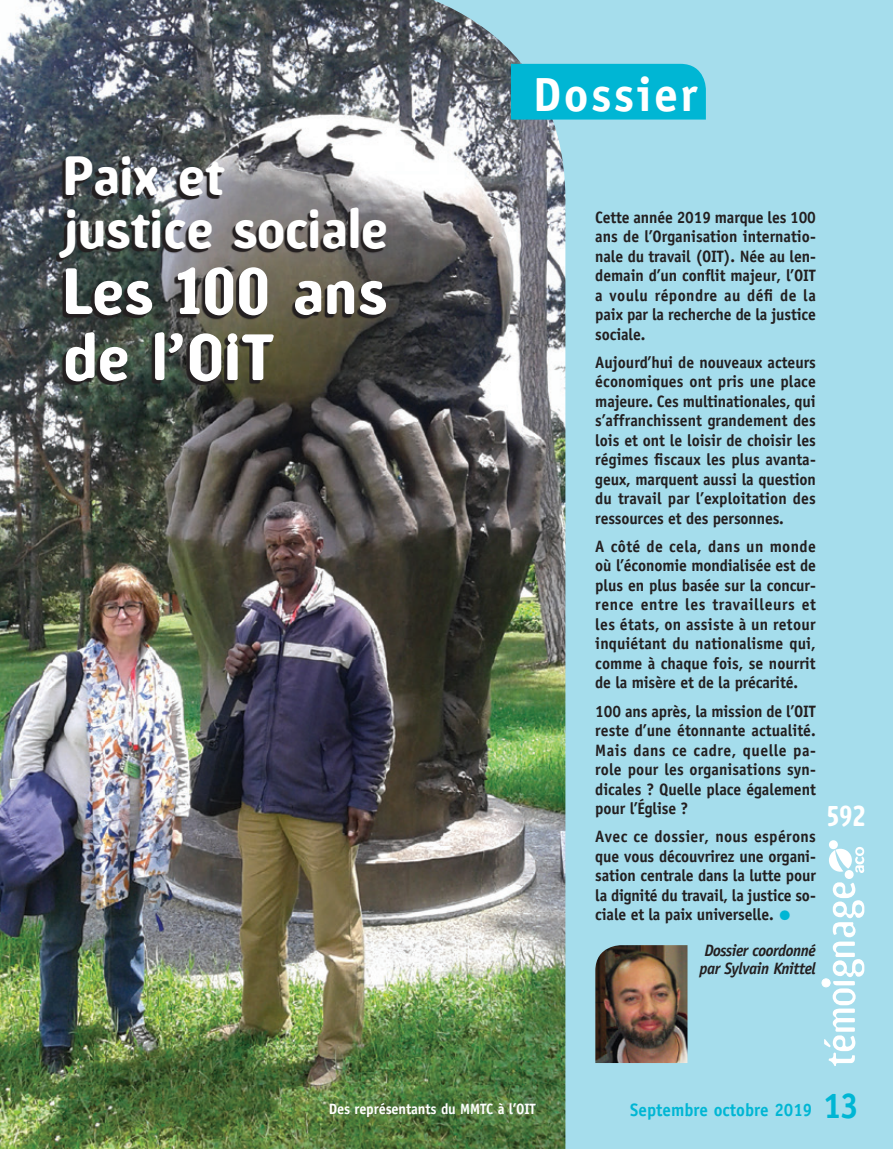
<style>
.page{position:relative;width:893px;height:1149px;background:#fff}
.page>*{position:absolute;margin:0;border:0;box-sizing:border-box;transform-origin:0 0}
.Titre{font:700 61.5px "Amoebia";letter-spacing:.02em;color:#fff;scale:.95 1}
.Titre-2{font:700 52.05px "Amoebia";letter-spacing:.02em;color:#fff;scale:.95 1}
.t1{font:700 48px "Officina Sans";letter-spacing:.05em;color:#fff}
.t2{font:700 36px "Officina Sans";color:#00b6d4;scale:.95 1}
.t3{font:700 27px "Amoebia";color:#fff;scale:.85 1}
.t4{font:700 18px "Officina Sans";color:#00b6d4;scale:.95 1}
.Texte_courant{font:700 16.5px/19.5px "Officina Sans";letter-spacing:-.01em;color:#231f20;text-align:justify;scale:.95 1}
.Signature{font:italic 700 16.5px/18px "Officina Sans";letter-spacing:-.03em;color:#231f20;text-align:center;scale:.95 1}
.Légende{font:700 15px "Officina Sans";letter-spacing:-.01em;color:#fff;scale:.95 1}
.s1{font-weight:400;font-size:27px;color:#00b6d4}
</style>
<div class="page">
<img style="left:0;top:0;width:349px;height:1148px">
<img style="left:349px;top:0;width:544px;height:1148px">
<svg style="left:824px;top:882px;width:40px;height:183px"></svg>
<div style="left:845px;top:869px;width:9px;height:9px;border:2px solid #fff;border-radius:50%"></div>
<div style="left:829px;top:840px;width:9px;height:8px;border:2px solid #fff;border-radius:50%"></div>
<div style="left:846px;top:870px;width:7px;height:7px;background:#fff;border-radius:50%"></div>
<div style="left:830px;top:841px;width:7px;height:7px;background:#fff;border-radius:50%"></div>
<svg style="left:829px;top:846px;width:35px;height:26px"></svg>
<div style="left:822px;top:978px;width:8px;height:8px;background:#fff;border-radius:50%"></div>
<div style="left:821px;top:978px;width:9px;height:9px;border:1px solid #fff;border-radius:50%"></div>
<img style="left:595px;top:944px;width:92px;height:118px">
<svg style="left:56px;top:160px;width:327px;height:224px;background:#535450"></svg>
<div style="left:511px;top:64px;width:195px;height:55px;background:#00b6d4"></div>
<p class="Titre-2" style="left:64px;top:149px;width:171px">Paix et</p>
<p class="Titre-2" style="left:64px;top:201px;width:342px">justice sociale</p>
<p class="Titre" style="left:64px;top:259px;width:341px">Les 100 ans</p>
<p class="Titre" style="left:64px;top:325px;width:222px">de l’OIT</p>
<p class="t1" style="left:533px;top:64px;width:166px">Dossier</p>
<p class="Texte_courant" style="left:595px;top:207px;width:234px">Cette année 2019 marque les 100 ans de l’Organisation internatio&shy;nale du travail (OIT). Née au len&shy;demain d’un conflit majeur, l’OIT a voulu répondre au défi de la paix par la recherche de la justice sociale.</p>
<p class="Texte_courant" style="left:595px;top:352px;width:234px">Aujourd’hui de nouveaux acteurs économiques ont pris une place majeure. Ces multinationales, qui s’affranchissent grandement des lois et ont le loisir de choisir les régimes fiscaux les plus avanta&shy;geux, marquent aussi la question du travail par l’exploitation des ressources et des personnes.</p>
<p class="Texte_courant" style="left:595px;top:536px;width:234px">A côté de cela, dans un monde où l’économie mondialisée est de plus en plus basée sur la concur&shy;rence entre les travailleurs et les états, on assiste à un retour inquiétant du nationalisme qui, comme à chaque fois, se nourrit de la misère et de la précarité.</p>
<p class="Texte_courant" style="left:595px;top:700px;width:234px">100 ans après, la mission de l’OIT reste d’une étonnante actualité.<br>Mais dans ce cadre, quelle pa&shy;role pour les organisations syn&shy;dicales ? Quelle place également pour l’Église ?</p>
<p class="Texte_courant" style="left:595px;top:826px;width:234px">Avec ce dossier, nous espérons que vous découvrirez une organi&shy;sation centrale dans la lutte pour la dignité du travail, la justice so&shy;ciale et la paix universelle. <span class="s1">•</span></p>
<p class="Signature" style="left:699px;top:941px;width:124px">Dossier coordonné par Sylvain Knittel</p>
<p class="t3" style="left:827px;top:801px;width:46px">592</p>
<p class="Légende" style="left:329px;top:1099px;width:219px">Des représentants du MMTC à l’OIT</p>
<p class="t4" style="left:630px;top:1098px;width:193px">Septembre octobre 2019</p>
<p class="t2" style="left:823px;top:1082px;width:40px">13</p>
</div>
